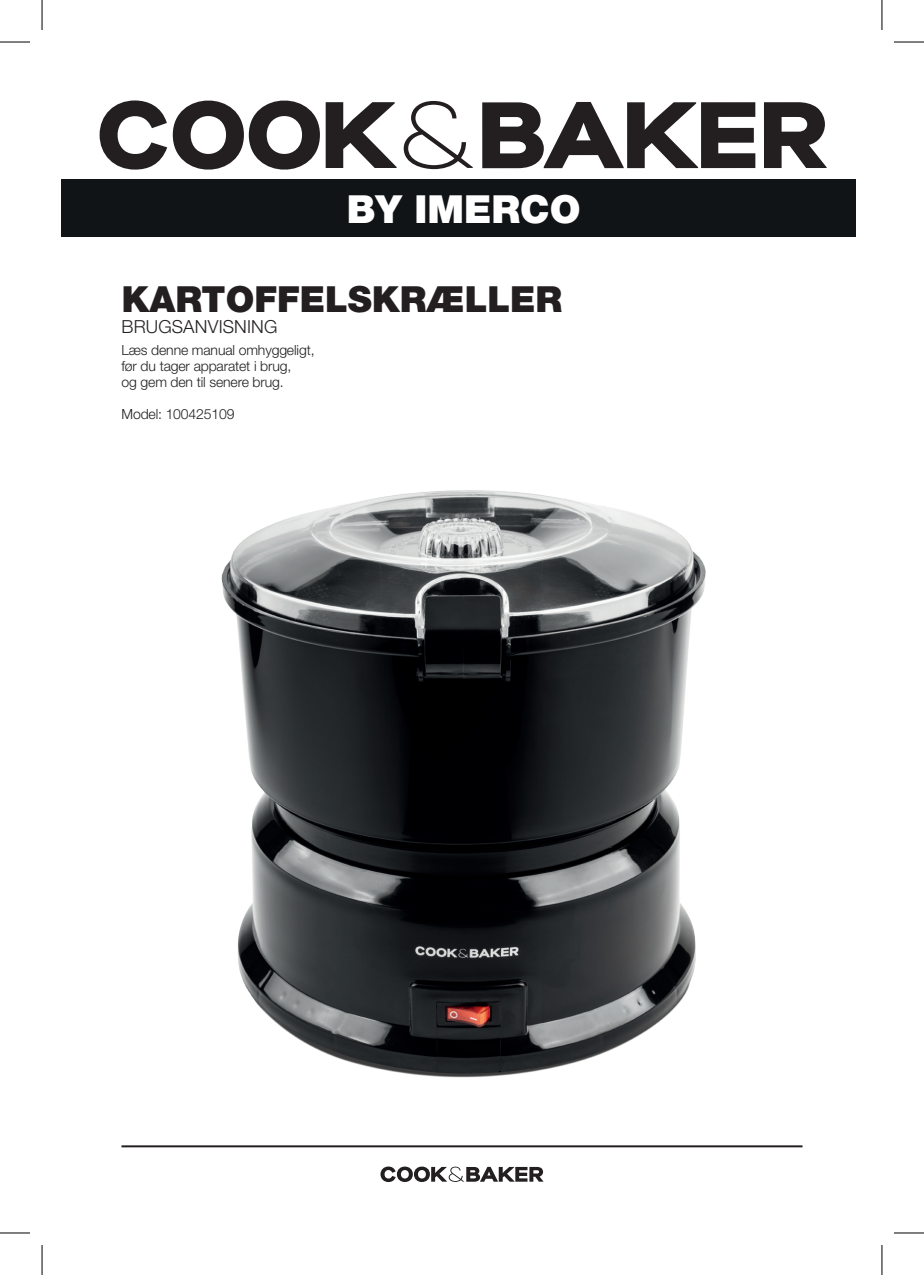
<style>
.page{position:relative;width:924px;height:1275px;background:#fff}
.page>*{position:absolute;margin:0;border:0;box-sizing:border-box;transform-origin:0 0}
.t1{font:900 38.8px "Helvetica Neue LT Std";color:#fff}
.t2{font:900 36px "Helvetica Neue LT Std";color:#231f20}
.t3{font:300 18px "Helvetica Neue LT Std";letter-spacing:.01em;color:#231f20}
.t4{font:300 14px/16px "Helvetica Neue LT Std";letter-spacing:-.01em;color:#231f20}
</style>
<div class="page">
<div style="left:61px;top:179px;width:794px;height:57px;background:#111416"></div>
<svg style="left:100px;top:100px;width:67px;height:70px"></svg>
<svg style="left:173px;top:100px;width:223px;height:70px"></svg>
<svg style="left:403px;top:101px;width:69px;height:68px"></svg>
<svg style="left:482px;top:102px;width:273px;height:66px"></svg>
<svg style="left:764px;top:102px;width:62px;height:66px"></svg>
<hr style="left:121px;top:1145px;width:681px;height:2px;background:#231f20">
<svg style="left:380px;top:1166px;width:163px;height:16px"></svg>
<img style="left:221px;top:490px;width:485px;height:588px">
<hr style="left:0;top:42px;width:30px;height:1px;background:#000">
<hr style="left:893px;top:42px;width:30px;height:1px;background:#000">
<hr style="left:0;top:1232px;width:30px;height:1px;background:#000">
<hr style="left:893px;top:1232px;width:30px;height:1px;background:#000">
<hr style="left:42px;top:0;width:1px;height:30px;background:#000">
<hr style="left:42px;top:1245px;width:1px;height:30px;background:#000">
<hr style="left:881px;top:0;width:1px;height:30px;background:#000">
<hr style="left:881px;top:1245px;width:1px;height:30px;background:#000">
<h1 class="t1" style="left:347px;top:186px;width:235px">BY IMERCO</h1>
<h2 class="t2" style="left:121px;top:277px;width:442px">KARTOFFELSKRÆLLER</h2>
<p class="t3" style="left:121px;top:316px;width:157px">BRUGSANVISNING</p>
<p class="t4" style="left:121px;top:342px;width:194px">Læs denne manual omhyggeligt, før du tager apparatet i brug,<br>og gem den til senere brug.</p>
<p class="t4" style="left:121px;top:406px;width:115px">Model: 100425109</p>
</div>
